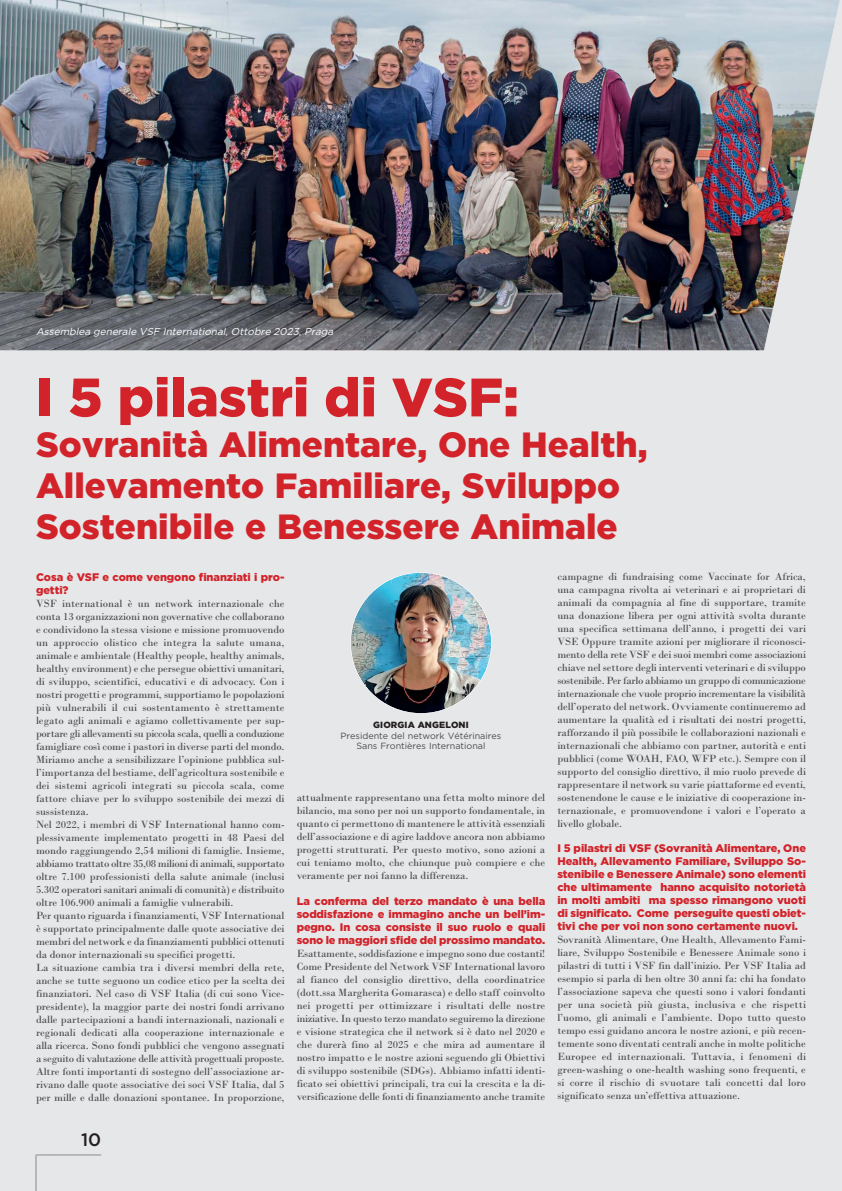
<style>
.page{position:relative;width:842px;height:1191px;background:#e6e7e8}
.page>*{position:absolute;margin:0;border:0;box-sizing:border-box;transform-origin:0 0}
.t1{font:900 54px "Gotham";color:#d2232a}
.t2{font:900 35px/41px "Gotham";color:#d2232a}
.t3{font:500 18px "Gotham";color:#231f20}
.t4{font:11px/13px "Bodoni";letter-spacing:-.005em;color:#4c4c4e;text-align:justify}
.t5{font:900 11px/13px "Gotham";letter-spacing:-.005em;color:#d2232a;text-align:justify}
.t6{font:italic 10px "Gotham";color:#fff}
.t7{font:9px/10.8px "Gotham";color:#4c4c4e;text-align:center}
.t8{font:900 9px "Gotham";letter-spacing:.015em;color:#231f20}
</style>
<div class="page">
<img style="left:0;top:0;width:840px;height:350px">
<svg style="left:36px;top:1154px;width:66px;height:37px"></svg>
<img style="left:351px;top:572px;width:140px;height:141px;border-radius:50%">
<p class="t6" style="left:36px;top:328px;width:301px">Assemblea generale VSF International, Ottobre 2023, Praga</p>
<h1 class="t1" style="left:36px;top:377px;width:484px">I 5 pilastri di VSF:</h1>
<h2 class="t2" style="left:36px;top:427px;width:613px">Sovranità Alimentare, One Health,<br>Allevamento Familiare, Sviluppo<br>Sostenibile e Benessere Animale</h2>
<p class="t5" style="left:36px;top:571px;width:250px">Cosa è VSF e come vengono finanziati i pro&shy;getti?</p>
<p class="t4" style="left:36px;top:598px;width:250px;text-align:left">VSF international è un network internazionale che conta 13 organizzazioni non governative che collaborano e condividono la stessa visione e missione promuovendo un approccio olistico che integra la salute umana, animale e ambientale (Healthy people, healthy animals, healthy environment) e che persegue obiettivi umanitari, di sviluppo, scientifici, educativi e di advocacy. Con i nostri progetti e programmi, supportiamo le popolazioni più vulnerabili il cui sostentamento è strettamente legato agli animali e agiamo collettivamente per sup&shy;portare gli allevamenti su piccola scala, quelli a conduzione famigliare così come i pastori in diverse parti del mondo.<br>Miriamo anche a sensibilizzare l’opinione pubblica sul&shy;l’importanza del bestiame, dell’agricoltura sostenibile e dei sistemi agricoli integrati su piccola scala, come fattore chiave per lo sviluppo sostenibile dei mezzi di sussistenza.<br>Nel 2022, i membri di VSF International hanno com&shy;plessivamente implementato progetti in 48 Paesi del mondo raggiungendo 2,54 milioni di famiglie. Insieme, abbiamo trattato oltre 35,08 milioni di animali, supportato oltre 7.100 professionisti della salute animale (inclusi 5.302 operatori sanitari animali di comunità) e distribuito oltre 106.900 animali a famiglie vulnerabili.<br>Per quanto riguarda i finanziamenti, VSF International è supportato principalmente dalle quote associative dei membri del network e da finanziamenti pubblici ottenuti da donor internazionali su specifici progetti.<br>La situazione cambia tra i diversi membri della rete, anche se tutte seguono un codice etico per la scelta dei finanziatori. Nel caso di VSF Italia (di cui sono Vice&shy;presidente), la maggior parte dei nostri fondi arrivano dalle partecipazioni a bandi internazionali, nazionali e regionali dedicati alla cooperazione internazionale e alla ricerca. Sono fondi pubblici che vengono assegnati a seguito di valutazione delle attività progettuali proposte.<br>Altre fonti importanti di sostegno dell’associazione ar&shy;rivano dalle quote associative dei soci VSF Italia, dal 5 per mille e dalle donazioni spontanee. In proporzione,</p>
<h3 class="t3" style="left:81px;top:1133px;width:22px">10</h3>
<p class="t8" style="left:373px;top:721px;width:97px">GIORGIA ANGELONI</p>
<p class="t7" style="left:341px;top:730px;width:162px">Presidente del network Vétérinaires<br>Sans Frontières International</p>
<p class="t4" style="left:297px;top:792px;width:250px">attualmente rappresentano una fetta molto minore del bilancio, ma sono per noi un supporto fondamentale, in quanto ci permettono di mantenere le attività essenziali dell’associazione e di agire laddove ancora non abbiamo progetti strutturati. Per questo motivo, sono azioni a cui teniamo molto, che chiunque può compiere e che veramente per noi fanno la differenza.</p>
<p class="t5" style="left:297px;top:895px;width:250px">La conferma del terzo mandato è una bella soddisfazione e immagino anche un bell’im&shy;pegno. In cosa consiste il suo ruolo e quali sono le maggiori sfide del prossimo mandato.</p>
<p class="t4" style="left:297px;top:948px;width:250px">Esattamente, soddisfazione e impegno sono due costanti!<br>Come Presidente del Network VSF International lavoro al fianco del consiglio direttivo, della coordinatrice (dott.ssa Margherita Gomarasca) e dello staff coinvolto nei progetti per ottimizzare i risultati delle nostre iniziative. In questo terzo mandato seguiremo la direzione e visione strategica che il network si è dato nel 2020 e che durerà fino al 2025 e che mira ad aumentare il nostro impatto e le nostre azioni seguendo gli Obiettivi di sviluppo sostenibile (SDGs). Abbiamo infatti identi&shy;ficato sei obiettivi principali, tra cui la crescita e la di&shy;versificazione delle fonti di finanziamento anche tramite</p>
<p class="t4" style="left:557px;top:571px;width:250px">campagne di fundraising come Vaccinate for Africa, una campagna rivolta ai veterinari e ai proprietari di animali da compagnia al fine di supportare, tramite una donazione libera per ogni attività svolta durante una specifica settimana dell’anno, i progetti dei vari VSF. Oppure tramite azioni per migliorare il riconosci&shy;mento della rete VSF e dei suoi membri come associazioni chiave nel settore degli interventi veterinari e di sviluppo sostenibile. Per farlo abbiamo un gruppo di comunicazione internazionale che vuole proprio incrementare la visibilità dell’operato del network. Ovviamente continueremo ad aumentare la qualità ed i risultati dei nostri progetti, rafforzando il più possibile le collaborazioni nazionali e internazionali che abbiamo con partner, autorità e enti pubblici (come WOAH, FAO, WFP etc.). Sempre con il supporto del consiglio direttivo, il mio ruolo prevede di rappresentare il network su varie piattaforme ed eventi, sostenendone le cause e le iniziative di cooperazione in&shy;ternazionale, e promuovendone i valori e l’operato a livello globale.</p>
<p class="t5" style="left:557px;top:842px;width:250px">I 5 pilastri di VSF (Sovranità Alimentare, One Health, Allevamento Familiare, Sviluppo So&shy;stenibile e Benessere Animale) sono elementi che ultimamente hanno acquisito notorietà in molti ambiti ma spesso rimangono vuoti di significato. Come perseguite questi obiet&shy;tivi che per voi non sono certamente nuovi.</p>
<p class="t4" style="left:557px;top:934px;width:250px">Sovranità Alimentare, One Health, Allevamento Fami&shy;liare, Sviluppo Sostenibile e Benessere Animale sono i pilastri di tutti i VSF fin dall’inizio. Per VSF Italia ad esempio si parla di ben oltre 30 anni fa: chi ha fondato l’associazione sapeva che questi sono i valori fondanti per una società più giusta, inclusiva e che rispetti l’uomo, gli animali e l’ambiente. Dopo tutto questo tempo essi guidano ancora le nostre azioni, e più recen&shy;temente sono diventati centrali anche in molte politiche Europee ed internazionali. Tuttavia, i fenomeni di green-washing o one-health washing sono frequenti, e si corre il rischio di svuotare tali concetti dal loro significato senza un’effettiva attuazione.</p>
</div>
